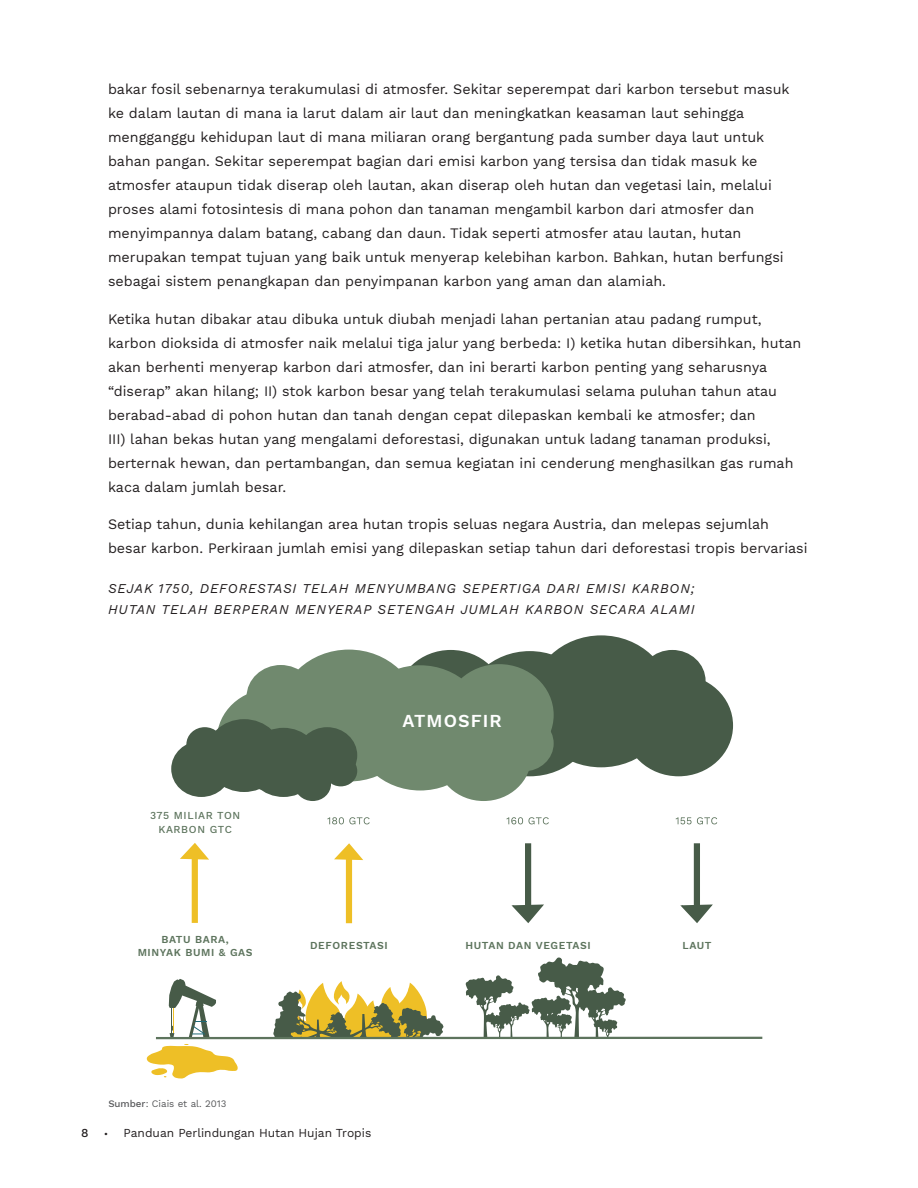
<style>
.page{position:relative;width:918px;height:1188px;background:#fff}
.page>*{position:absolute;margin:0;border:0;box-sizing:border-box;transform-origin:0 0}
.t1{font:600 18px "Work Sans";letter-spacing:.06em;color:#fff}
.Normal_body{font:14.25px/24px "Work Sans";color:#231f20}
.Section_header{font:italic 13.5px/21px "Work Sans";letter-spacing:.06em;color:#231f20}
.t2{font:12px "Work Sans";color:#231f20}
.t3{font:500 12px "Work Sans";color:#231f20}
.t4{font:600 10.5px/13.5px "Work Sans";letter-spacing:.06em;color:#5d745d;text-align:center}
.t5{font:500 10.5px/13.5px "Work Sans";letter-spacing:.06em;color:#5d745d;text-align:center}
.Normal_body-2{font:9.75px "Work Sans";color:#57585a}
.s1{font-weight:500}
.s2{font-weight:500;font-size:9px}
</style>
<div class="page">
<div style="left:530px;top:635px;width:142px;height:132px;background:#475b48;border-radius:50%"></div>
<div style="left:463px;top:651px;width:134px;height:125px;background:#475b48;border-radius:50%"></div>
<div style="left:639px;top:650px;width:67px;height:62px;background:#475b48;border-radius:50%"></div>
<div style="left:624px;top:675px;width:109px;height:101px;background:#475b48;border-radius:50%"></div>
<div style="left:396px;top:650px;width:109px;height:102px;background:#475b48;border-radius:50%"></div>
<div style="left:278px;top:650px;width:142px;height:132px;background:#70896e;border-radius:50%"></div>
<div style="left:353px;top:665px;width:134px;height:126px;background:#70896e;border-radius:50%"></div>
<div style="left:247px;top:665px;width:68px;height:64px;background:#70896e;border-radius:50%"></div>
<div style="left:436px;top:712px;width:95px;height:89px;background:#70896e;border-radius:50%"></div>
<div style="left:494px;top:716px;width:60px;height:55px;background:#70896e;border-radius:50%"></div>
<div style="left:217px;top:689px;width:109px;height:102px;background:#70896e;border-radius:50%"></div>
<div style="left:445px;top:664px;width:109px;height:102px;background:#70896e;border-radius:50%"></div>
<div style="left:205px;top:719px;width:78px;height:73px;background:#475b48;border-radius:50%"></div>
<div style="left:246px;top:728px;width:75px;height:69px;background:#475b48;border-radius:50%"></div>
<div style="left:186px;top:727px;width:37px;height:34px;background:#475b48;border-radius:50%"></div>
<div style="left:294px;top:767px;width:37px;height:34px;background:#475b48;border-radius:50%"></div>
<div style="left:324px;top:756px;width:33px;height:30px;background:#475b48;border-radius:50%"></div>
<div style="left:171px;top:741px;width:60px;height:56px;background:#475b48;border-radius:50%"></div>
<div style="left:297px;top:727px;width:60px;height:56px;background:#475b48;border-radius:50%"></div>
<svg style="left:466px;top:957px;width:160px;height:80px"></svg>
<svg style="left:273px;top:981px;width:171px;height:56px"></svg>
<svg style="left:180px;top:843px;width:29px;height:17px"></svg>
<div style="left:192px;top:852px;width:6px;height:71px;background:#eebf26"></div>
<svg style="left:334px;top:843px;width:29px;height:17px"></svg>
<div style="left:346px;top:852px;width:6px;height:71px;background:#eebf26"></div>
<svg style="left:511px;top:904px;width:33px;height:19px"></svg>
<div style="left:525px;top:843px;width:6px;height:71px;background:#475b48"></div>
<hr style="left:156px;top:1037px;width:606px;height:2px;background:#5d745d">
<svg style="left:146px;top:979px;width:92px;height:100px"></svg>
<svg style="left:680px;top:904px;width:33px;height:19px"></svg>
<div style="left:694px;top:843px;width:6px;height:71px;background:#475b48"></div>
<svg style="left:676px;top:817px;width:41px;height:7px"></svg>
<svg style="left:506px;top:817px;width:43px;height:7px"></svg>
<svg style="left:327px;top:817px;width:43px;height:7px"></svg>
<p class="Normal_body" style="left:108px;top:78px;width:683px">bakar fosil sebenarnya terakumulasi di atmosfer. Sekitar seperempat dari karbon tersebut masuk ke dalam lautan di mana ia larut dalam air laut dan meningkatkan keasaman laut sehingga mengganggu kehidupan laut di mana miliaran orang bergantung pada sumber daya laut untuk bahan pangan. Sekitar seperempat bagian dari emisi karbon yang tersisa dan tidak masuk ke atmosfer ataupun tidak diserap oleh lautan, akan diserap oleh hutan dan vegetasi lain, melalui proses alami fotosintesis di mana pohon dan tanaman mengambil karbon dari atmosfer dan menyimpannya dalam batang, cabang dan daun. Tidak seperti atmosfer atau lautan, hutan merupakan tempat tujuan yang baik untuk menyerap kelebihan karbon. Bahkan, hutan berfungsi sebagai sistem penangkapan dan penyimpanan karbon yang aman dan alamiah.</p>
<p class="Normal_body" style="left:108px;top:308px;width:695px">Ketika hutan dibakar atau dibuka untuk diubah menjadi lahan pertanian atau padang rumput, karbon dioksida di atmosfer naik melalui tiga jalur yang berbeda: I) ketika hutan dibersihkan, hutan akan berhenti menyerap karbon dari atmosfer, dan ini berarti karbon penting yang seharusnya “diserap” akan hilang; II) stok karbon besar yang telah terakumulasi selama puluhan tahun atau berabad-abad di pohon hutan dan tanah dengan cepat dilepaskan kembali ke atmosfer; dan<br>III) lahan bekas hutan yang mengalami deforestasi, digunakan untuk ladang tanaman produksi, berternak hewan, dan pertambangan, dan semua kegiatan ini cenderung menghasilkan gas rumah kaca dalam jumlah besar.</p>
<p class="Normal_body" style="left:108px;top:513px;width:701px">Setiap tahun, dunia kehilangan area hutan tropis seluas negara Austria, dan melepas sejumlah besar karbon. Perkiraan jumlah emisi yang dilepaskan setiap tahun dari deforestasi tropis bervariasi</p>
<p class="Section_header" style="left:108px;top:577px;width:588px">SEJAK 1750, DEFORESTASI TELAH MENYUMBANG SEPERTIGA DARI EMISI KARBON;<br>HUTAN TELAH BERPERAN MENYERAP SETENGAH JUMLAH KARBON SECARA ALAMI</p>
<p class="t5" style="left:150px;top:809px;width:92px">375 MILIAR TON<br>KARBON GTC</p>
<p class="t1" style="left:403px;top:710px;width:101px">ATMOSFIR</p>
<p class="t4" style="left:138px;top:933px;width:117px">BATU BARA,<br>MINYAK BUMI &amp; GAS</p>
<p class="t4" style="left:310px;top:939px;width:79px">DEFORESTASI</p>
<p class="t4" style="left:465px;top:939px;width:127px">HUTAN DAN VEGETASI</p>
<p class="t4" style="left:682px;top:939px;width:31px">LAUT</p>
<p class="Normal_body-2" style="left:108px;top:1098px;width:120px"><span class="s1">Sumber</span>: Ciais et al. 2013</p>
<p class="t3" style="left:81px;top:1125px;width:9px">8</p>
<p class="t2" style="left:104px;top:1125px;width:269px"><span class="s2">•</span> Panduan Perlindungan Hutan Hujan Tropis</p>
</div>
